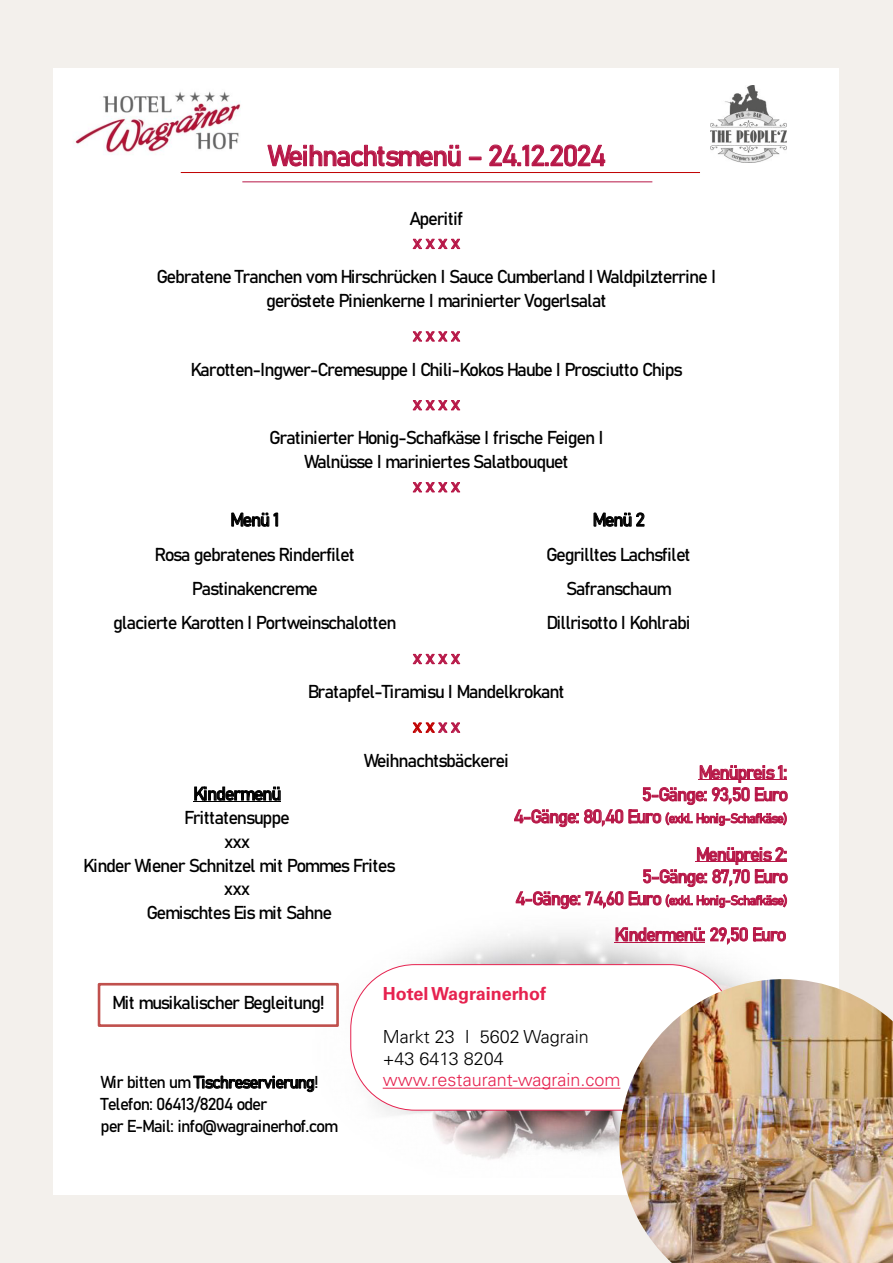
<style>
.page{position:relative;width:893px;height:1263px;background:#f3f0ec}
.page>*{position:absolute;margin:0;border:0;box-sizing:border-box;transform-origin:0 0}
.t1{font:300 semi-condensed 28.8px "Bahnschrift";letter-spacing:-.065em;color:#b71747}
.t2{font:300 semi-condensed 18.45px/34.3px "Bahnschrift";letter-spacing:-.07em;color:#000;text-align:center}
.t3{font:300 semi-condensed 18.45px/22px "Bahnschrift";letter-spacing:-.07em;color:#b71747;text-align:right}
.t4{font:300 18px/21.6px "Univers LT Std";color:#000}
.t5{font:300 18px "Univers LT Std";color:#e6224f}
.t6{font:700 18px "Univers LT Std";color:#e6224f}
.t7{font:300 semi-condensed 17.1px/22.2px "Bahnschrift";letter-spacing:-.065em;color:#000}
.t8{font:300 semi-condensed 13.05px "Bahnschrift";letter-spacing:-.06em;color:#b71747}
.s1{color:#c00000}
.s2{color:#b71747}
.s3{font-size:18.45px}
</style>
<div class="page">
<div style="left:54px;top:68px;width:785px;height:1127px;background:#fff"></div>
<img style="left:304px;top:932px;width:440px;height:228px">
<img style="left:711px;top:85px;width:75px;height:78px">
<hr style="left:699px;top:780px;width:88px;height:1px;background:#b71747">
<hr style="left:696px;top:862px;width:91px;height:1px;background:#b71747">
<hr style="left:614px;top:942px;width:91px;height:1px;background:#b71747">
<hr style="left:193px;top:801px;width:87px;height:1px;background:#000">
<div style="left:99px;top:984px;width:239px;height:41px;background:#fff"></div>
<div style="left:98px;top:983px;width:241px;height:44px;border:3px solid #c0504d"></div>
<hr style="left:242px;top:181px;width:410px;height:1px;background:#b71747">
<hr style="left:181px;top:172px;width:519px;height:1px;background:#c00000">
<img style="left:73px;top:91px;width:168px;height:64px">
<div style="left:351px;top:965px;width:383px;height:145px;background:#fff;border-radius:64px"></div>
<img style="left:619px;top:979px;width:274px;height:284px">
<hr style="left:383px;top:1088px;width:237px;height:1px;background:#e6224f">
<h1 class="t1" style="left:268px;top:134px;width:340px">Weihnachtsmenü – 24.12.2024</h1>
<p class="t2" style="left:409px;top:200px;width:55px">Aperitif</p>
<p class="t3" style="left:413px;top:230px;width:49px">x x x x</p>
<p class="t2" style="left:156px;top:263px;width:561px;line-height:23.9px">Gebratene Tranchen vom Hirschrücken I Sauce Cumberland I Waldpilzterrine I geröstete Pinienkerne I marinierter Vogerlsalat</p>
<p class="t3" style="left:413px;top:322px;width:49px">x x x x</p>
<p class="t2" style="left:190px;top:351px;width:494px">Karotten-Ingwer-Cremesuppe I Chili-Kokos Haube I Prosciutto Chips</p>
<p class="t3" style="left:413px;top:391px;width:49px">x x x x</p>
<p class="t2" style="left:269px;top:424px;width:336px;line-height:24px">Gratinierter Honig-Schafkäse I frische Feigen I<br>Walnüsse I mariniertes Salatbouquet</p>
<p class="t3" style="left:413px;top:473px;width:49px">x x x x</p>
<p class="t2" style="left:113px;top:501px;width:285px">Menü 1<br>Rosa gebratenes Rinderfilet<br>Pastinakencreme<br>glacierte Karotten I Portweinschalotten</p>
<p class="t2" style="left:546px;top:501px;width:146px">Menü 2<br>Gegrilltes Lachsfilet<br>Safranschaum<br>Dillrisotto I Kohlrabi</p>
<p class="t3" style="left:413px;top:645px;width:49px">x x x x</p>
<p class="t2" style="left:308px;top:673px;width:258px">Bratapfel-Tiramisu I Mandelkrokant <span class="s1">x x</span> <span class="s2">x x<br></span>Weihnachtsbäckerei</p>
<p class="t3" style="left:642px;top:760px;width:148px">Menüpreis 1:<br>5-Gänge: 93,50 Euro</p>
<p class="t8" style="left:513px;top:808px;width:276px"><span class="s3">4-Gänge: 80,40 Euro</span> (exkl. Honig-Schafkäse)</p>
<p class="t3" style="left:642px;top:842px;width:148px">Menüpreis 2:<br>5-Gänge: 87,70 Euro</p>
<p class="t8" style="left:515px;top:890px;width:274px"><span class="s3">4-Gänge: 74,60 Euro</span> (exkl. Honig-Schafkäse)</p>
<p class="t3" style="left:614px;top:922px;width:174px">Kindermenü: 29,50 Euro</p>
<p class="t2" style="left:83px;top:780px;width:314px;line-height:23.9px">Kindermenü<br>Frittatensuppe<br>xxx<br>Kinder Wiener Schnitzel mit Pommes Frites xxx<br>Gemischtes Eis mit Sahne</p>
<p class="t2" style="left:112px;top:984px;width:214px">Mit musikalischer Begleitung!</p>
<p class="t7" style="left:101px;top:1070px;width:239px">Wir bitten um Tischreservierung!<br>Telefon: 06413/8204 oder<br>per E-Mail: info@wagrainerhof.com</p>
<p class="t6" style="left:383px;top:983px;width:165px">Hotel Wagrainerhof</p>
<p class="t4" style="left:383px;top:1026px;width:207px">Markt 23 I 5602 Wagrain +43 6413 8204</p>
<p class="t5" style="left:383px;top:1069px;width:239px">www.restaurant-wagrain.com</p>
</div>
